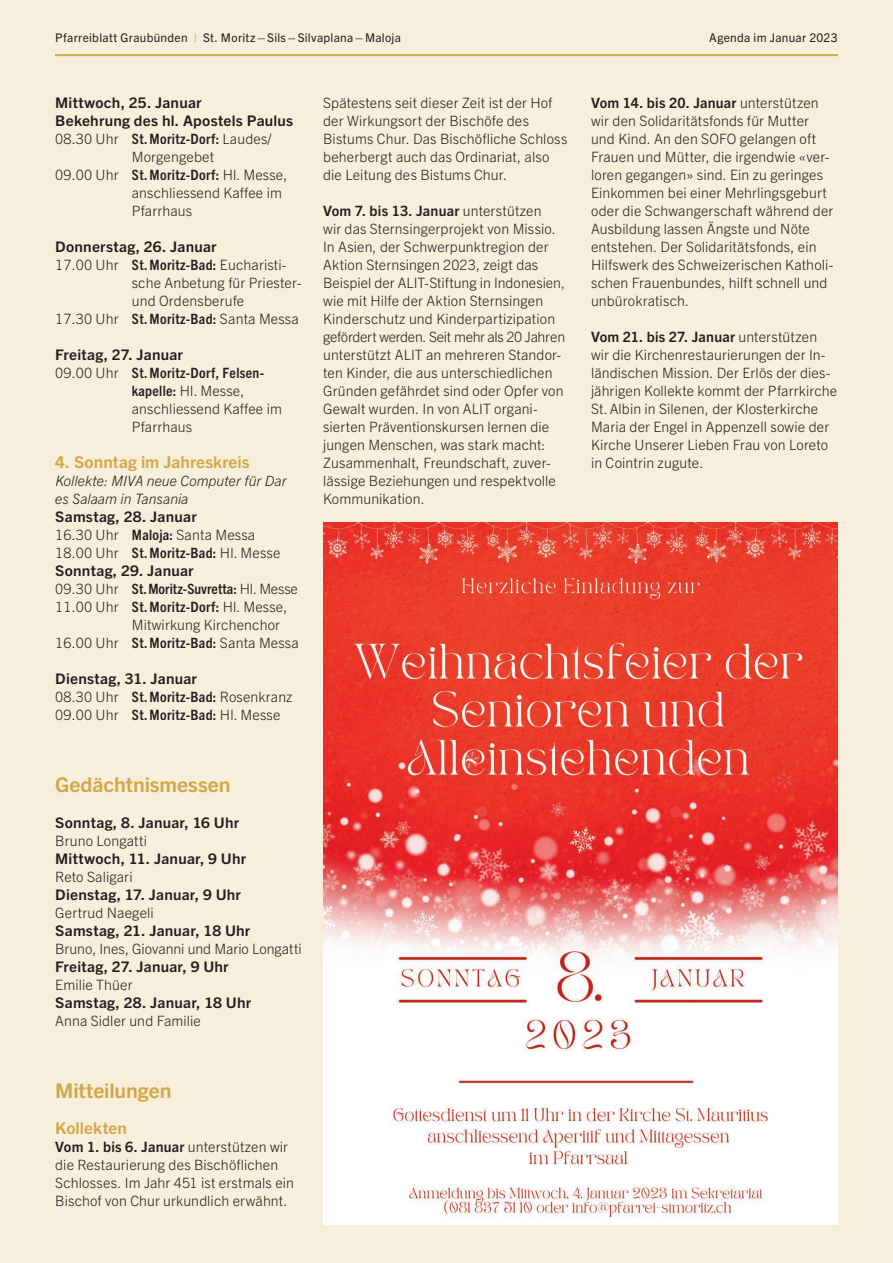
<style>
.page{position:relative;width:893px;height:1263px;background:#f7eedb}
.page>*{position:absolute;margin:0;border:0;box-sizing:border-box;transform-origin:0 0}
.t1{font:700 20.25px "Trade Gothic Next LT Pro";letter-spacing:-.005em;color:#d1a644;scale:1.05 1}
.t2{font:700 16.35px "Trade Gothic Next LT Pro";letter-spacing:.005em;color:#d1a644;scale:1.05 1}
.t3{font:700 14.7px/18px "Trade Gothic Next LT Pro";letter-spacing:.015em;color:#231f20;scale:1.05 1}
.t4{font:300 14.25px/18px "Trade Gothic Next LT Pro";letter-spacing:.01em;color:#231f20}
.t5{font:italic 300 14.25px/18px "Trade Gothic Next LT Pro";color:#231f20}
.t6{font:700 condensed 14.25px "Trade Gothic Next LT Pro";color:#231f20;scale:1.05 1}
.t7{font:12px "Trade Gothic Next LT Pro";letter-spacing:.025em;color:#231f20}
.s1{color:#d1a644}
.s2{font-weight:700;font-stretch:condensed}
.s3{font-weight:300;font-stretch:normal}
.s4{font-weight:700}
</style>
<div class="page">
<hr style="left:55px;top:55px;width:783px;height:1px;background:#d1a644">
<img style="left:323px;top:522px;width:515px;height:702px">
<p class="t7" style="left:55px;top:30px;width:347px">Pfarreiblatt Graubünden <span class="s1">|</span> St. Moritz–Sils–Silvaplana– Maloja</p>
<p class="t7" style="left:709px;top:30px;width:130px">Agenda im Januar 2023</p>
<p class="t3" style="left:55px;top:93px;width:228px">Mittwoch, 25. Januar<br>Bekehrung des hl. Apostels Paulus</p>
<p class="t4" style="left:55px;top:129px;width:218px">08.30 Uhr <span class="s2">St.Moritz-Dorf:</span> Laudes/</p>
<p class="t4" style="left:132px;top:147px;width:84px">Morgengebet</p>
<p class="t4" style="left:55px;top:165px;width:234px">09.00 Uhr <span class="s2">St.Moritz-Dorf:</span> Hl. Messe,</p>
<p class="t4" style="left:132px;top:183px;width:152px">anschliessend Kaffee im</p>
<p class="t4" style="left:132px;top:201px;width:62px">Pfarrhaus</p>
<p class="t3" style="left:55px;top:237px;width:155px">Donnerstag, 26. Januar</p>
<p class="t4" style="left:55px;top:255px;width:233px">17.00 Uhr <span class="s2">St.Moritz-Bad:</span> Eucharisti-</p>
<p class="t4" style="left:132px;top:273px;width:171px">sche Anbetung für Priester-</p>
<p class="t4" style="left:132px;top:291px;width:114px">und Ordensberufe</p>
<p class="t4" style="left:55px;top:309px;width:245px">17.30 Uhr <span class="s2">St.Moritz-Bad:</span> Santa Messa</p>
<p class="t3" style="left:55px;top:345px;width:123px">Freitag, 27. Januar</p>
<p class="t4" style="left:132px;top:363px;width:152px;text-indent:-77px">09.00 Uhr <span class="s2">St.Moritz-Dorf, Felsen&shy;kapelle:</span> Hl. Messe, anschliessend Kaffee im<br>Pfarrhaus</p>
<p class="t2" style="left:55px;top:451px;width:187px">4. Sonntag im Jahreskreis</p>
<p class="t5" style="left:55px;top:471px;width:233px">Kollekte: MIVA neue Computer für Dar es Salaam in Tansania</p>
<p class="t3" style="left:55px;top:507px;width:136px">Samstag, 28. Januar</p>
<p class="t4" style="left:55px;top:525px;width:227px">16.30 Uhr <span class="s2">Maloja:</span> Santa Messa<br>18.00 Uhr <span class="s2">St.Moritz-Bad:</span> Hl. Messe</p>
<p class="t3" style="left:55px;top:561px;width:133px">Sonntag, 29. Januar</p>
<p class="t6" style="left:55px;top:579px;width:233px"><span class="s3">09.30 Uhr</span> St.Moritz-Suvretta: <span class="s3">Hl. Messe</span></p>
<p class="t4" style="left:55px;top:597px;width:234px">11.00 Uhr <span class="s2">St.Moritz-Dorf:</span> Hl. Messe,</p>
<p class="t4" style="left:132px;top:615px;width:150px">Mitwirkung Kirchenchor</p>
<p class="t4" style="left:55px;top:633px;width:245px">16.00 Uhr <span class="s2">St.Moritz-Bad:</span> Santa Messa</p>
<p class="t3" style="left:55px;top:669px;width:137px">Dienstag, 31. Januar</p>
<p class="t4" style="left:55px;top:687px;width:239px">08.30 Uhr <span class="s2">St.Moritz-Bad:</span> Rosenkranz<br>09.00 Uhr <span class="s2">St.Moritz-Bad:</span> Hl. Messe</p>
<p class="t4" style="left:323px;top:93px;width:246px">Spätestens seit dieser Zeit ist der Hof der Wirkungsort der Bischöfe des Bistums Chur. Das Bischöfliche Schloss beherbergt auch das Ordinariat, also die Leitung des Bistums Chur.</p>
<p class="t4" style="left:323px;top:201px;width:244px"><span class="s4">Vom 7. bis 13. Januar</span> unterstützen<br>wir das Sternsingerprojekt von Missio.<br>In Asien, der Schwerpunktregion der Aktion Sternsingen 2023, zeigt das Beispiel der ALIT-Stiftung in Indonesien, wie mit Hilfe der Aktion Sternsingen Kinderschutz und Kinderpartizipation gefördert werden. Seit mehr als 20 Jahren unterstützt ALIT an mehreren Standor&shy;ten Kinder, die aus unterschiedlichen Gründen gefährdet sind oder Opfer von Gewalt wurden. In von ALIT organi&shy;sierten Präventionskursen lernen die jungen Menschen, was stark macht:<br>Zusammenhalt, Freundschaft, zuver&shy;lässige Beziehungen und respektvolle Kommunikation.</p>
<h1 class="t1" style="left:55px;top:771px;width:168px">Gedächtnismessen</h1>
<p class="t3" style="left:55px;top:813px;width:177px">Sonntag, 8. Januar, 16 Uhr</p>
<p class="t4" style="left:55px;top:831px;width:93px">Bruno Longatti</p>
<p class="t3" style="left:55px;top:849px;width:183px">Mittwoch, 11. Januar, 9 Uhr</p>
<p class="t4" style="left:55px;top:867px;width:79px">Reto Saligari</p>
<p class="t3" style="left:55px;top:885px;width:178px">Dienstag, 17. Januar, 9 Uhr</p>
<p class="t4" style="left:55px;top:903px;width:100px">Gertrud Naegeli</p>
<p class="t3" style="left:55px;top:921px;width:187px">Samstag, 21. Januar, 18 Uhr</p>
<p class="t4" style="left:55px;top:939px;width:248px">Bruno, Ines, Giovanni und Mario Longatti</p>
<p class="t3" style="left:55px;top:957px;width:167px">Freitag, 27. Januar, 9 Uhr</p>
<p class="t4" style="left:55px;top:975px;width:79px">Emilie Thüer</p>
<p class="t3" style="left:55px;top:993px;width:188px">Samstag, 28. Januar, 18 Uhr</p>
<p class="t4" style="left:55px;top:1011px;width:147px">Anna Sidler und Familie</p>
<h1 class="t1" style="left:55px;top:1077px;width:112px">Mitteilungen</h1>
<p class="t2" style="left:55px;top:1117px;width:70px">Kollekten</p>
<p class="t4" style="left:55px;top:1137px;width:240px"><span class="s4">Vom 1. bis 6. Januar</span> unterstützen wir die Restaurierung des Bischöflichen Schlosses. Im Jahr 451 ist erstmals ein Bischof von Chur urkundlich erwähnt.</p>
<p class="t4" style="left:591px;top:93px;width:244px"><span class="s4">Vom 14. bis 20. Januar</span> unterstützen wir den Solidaritätsfonds für Mutter und Kind. An den SOFO gelangen oft Frauen und Mütter, die irgendwie «ver&shy;loren gegangen» sind. Ein zu geringes Einkommen bei einer Mehrlingsgeburt oder die Schwangerschaft während der Ausbildung lassen Ängste und Nöte entstehen. Der Solidaritätsfonds, ein Hilfswerk des Schweizerischen Katholi&shy;schen Frauenbundes, hilft schnell und unbürokratisch.</p>
<p class="t4" style="left:591px;top:327px;width:248px"><span class="s4">Vom 21. bis 27. Januar</span> unterstützen wir die Kirchenrestaurierungen der In&shy;ländischen Mission. Der Erlös der dies&shy;jährigen Kollekte kommt der Pfarrkirche St.Albin in Silenen, der Klosterkirche Maria der Engel in Appenzell sowie der Kirche Unserer Lieben Frau von Loreto in Cointrin zugute.</p>
</div>
